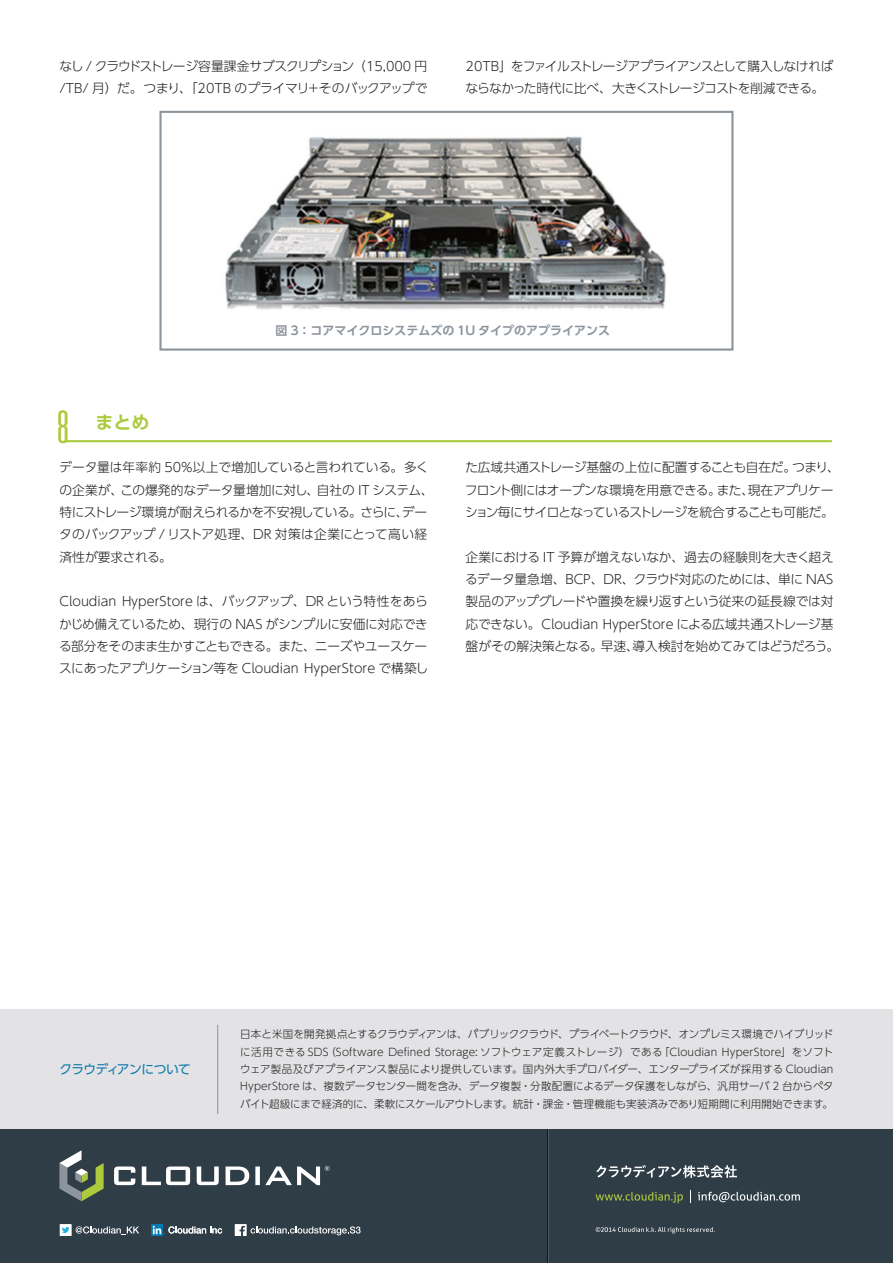
<style>
.page{position:relative;width:893px;height:1263px;background:#fff}
.page>*{position:absolute;margin:0;border:0;box-sizing:border-box;transform-origin:0 0}
.t1{font:300 ultra-condensed 45px "Univers LT Std";color:#adca3d}
.t2{font:300 12.75px/22.4px "UD Shin Go Pro";letter-spacing:-.025em;color:#231f20}
.t3{font:300 12.75px/22.4px "UD Shin Go Pro";letter-spacing:-.045em;color:#231f20}
.t4{font:12.75px "UD Shin Go Pro";letter-spacing:-.05em;color:#0b77aa}
.t5{font:700 12px "UD Shin Go Pro De";color:#8c949c}
.t6{font:300 10.5px/17.2px "UD Shin Go Pro";letter-spacing:-.01em;color:#231f20;text-align:justify}
</style>
<div class="page">
<div style="left:0;top:1129px;width:893px;height:134px;background:#2f3d47"></div>
<svg style="left:596px;top:1165px;width:141px;height:13px"></svg>
<svg style="left:596px;top:1192px;width:87px;height:11px"></svg>
<svg style="left:690px;top:1190px;width:1px;height:12px"></svg>
<svg style="left:698px;top:1192px;width:102px;height:10px"></svg>
<svg style="left:59px;top:1150px;width:271px;height:51px"></svg>
<hr style="left:547px;top:1129px;width:1px;height:134px;background:#10161d">
<hr style="left:548px;top:1129px;width:1px;height:134px;background:#545861">
<svg style="left:596px;top:1227px;width:119px;height:6px"></svg>
<svg style="left:151px;top:1224px;width:12px;height:12px"></svg>
<svg style="left:235px;top:1224px;width:126px;height:12px"></svg>
<svg style="left:76px;top:1226px;width:63px;height:9px"></svg>
<div style="left:60px;top:1224px;width:12px;height:12px;background:#fff"></div>
<svg style="left:62px;top:1227px;width:7px;height:6px"></svg>
<svg style="left:153px;top:1226px;width:69px;height:8px"></svg>
<hr style="left:65px;top:440px;width:767px;height:2px;background:#adca3d">
<img style="left:225px;top:136px;width:441px;height:174px">
<div style="left:159px;top:111px;width:574px;height:240px;border:2px solid #8c949c"></div>
<div style="left:0;top:1010px;width:893px;height:119px;background:#e3e3e5"></div>
<hr style="left:217px;top:1025px;width:1px;height:89px;background:#8c949c">
<p class="t2" style="left:59px;top:54px;width:370px">なし / クラウドストレージ容量課金サブスクリプション（15,000 円/TB/ 月）だ。つまり、「20TB のプライマリ＋そのバックアップで</p>
<p class="t3" style="left:465px;top:54px;width:369px">20TB」をファイルストレージアプライアンスとして購入しなければならなかった時代に比べ、大きくストレージコストを削減できる。</p>
<h1 class="t1" style="left:57px;top:404px;width:14px">8</h1>
<p class="t5" style="left:276px;top:320px;width:336px">図 3：コアマイクロシステムズの 1U タイプのアプライアンス</p>
<p class="t2" style="left:59px;top:456px;width:376px">データ量は年率約 50％以上で増加していると言われている。多くの企業が、この爆発的なデータ量増加に対し、自社の IT システム、特にストレージ環境が耐えられるかを不安視している。さらに、データのバックアップ / リストア処理、DR 対策は企業にとって高い経済性が要求される。</p>
<p class="t2" style="left:59px;top:590px;width:371px;text-align:justify">Cloudian HyperStore は、バックアップ、DR という特性をあらかじめ備えているため、現行の NAS がシンプルに安価に対応できる部分をそのまま生かすこともできる。また、ニーズやユースケースにあったアプリケーション等を Cloudian HyperStore で構築し</p>
<p class="t2" style="left:465px;top:456px;width:376px">た広域共通ストレージ基盤の上位に配置することも自在だ。つまり、フロント側にはオープンな環境を用意できる。また、現在アプリケーション毎にサイロとなっているストレージを統合することも可能だ。</p>
<p class="t2" style="left:465px;top:545px;width:375px">企業における IT 予算が増えないなか、過去の経験則を大きく超えるデータ量急増、BCP、DR、クラウド対応のためには、単に NAS製品のアップグレードや置換を繰り返すという従来の延長線では対応できない。Cloudian HyperStore による広域共通ストレージ基盤がその解決策となる。早速、導入検討を始めてみてはどうだろう。</p>
<p class="t4" style="left:60px;top:1059px;width:133px">クラウディアンについて</p>
<p class="t6" style="left:240px;top:1025px;width:595px">日本と米国を開発拠点とするクラウディアンは、パブリッククラウド、プライベートクラウド、オンプレミス環境でハイブリッドに活用できる SDS（Software Defined Storage: ソフトウェア定義ストレージ）である「Cloudian HyperStore」をソフトウェア製品及びアプライアンス製品により提供しています。国内外大手プロバイダー、エンタープライズが採用する Cloudian HyperStore は、複数データセンター間を含み、データ複製・分散配置によるデータ保護をしながら、汎用サーバ 2 台からペタバイト超級にまで経済的に、柔軟にスケールアウトします。統計・課金・管理機能も実装済みであり短期間に利用開始できます。</p>
</div>
